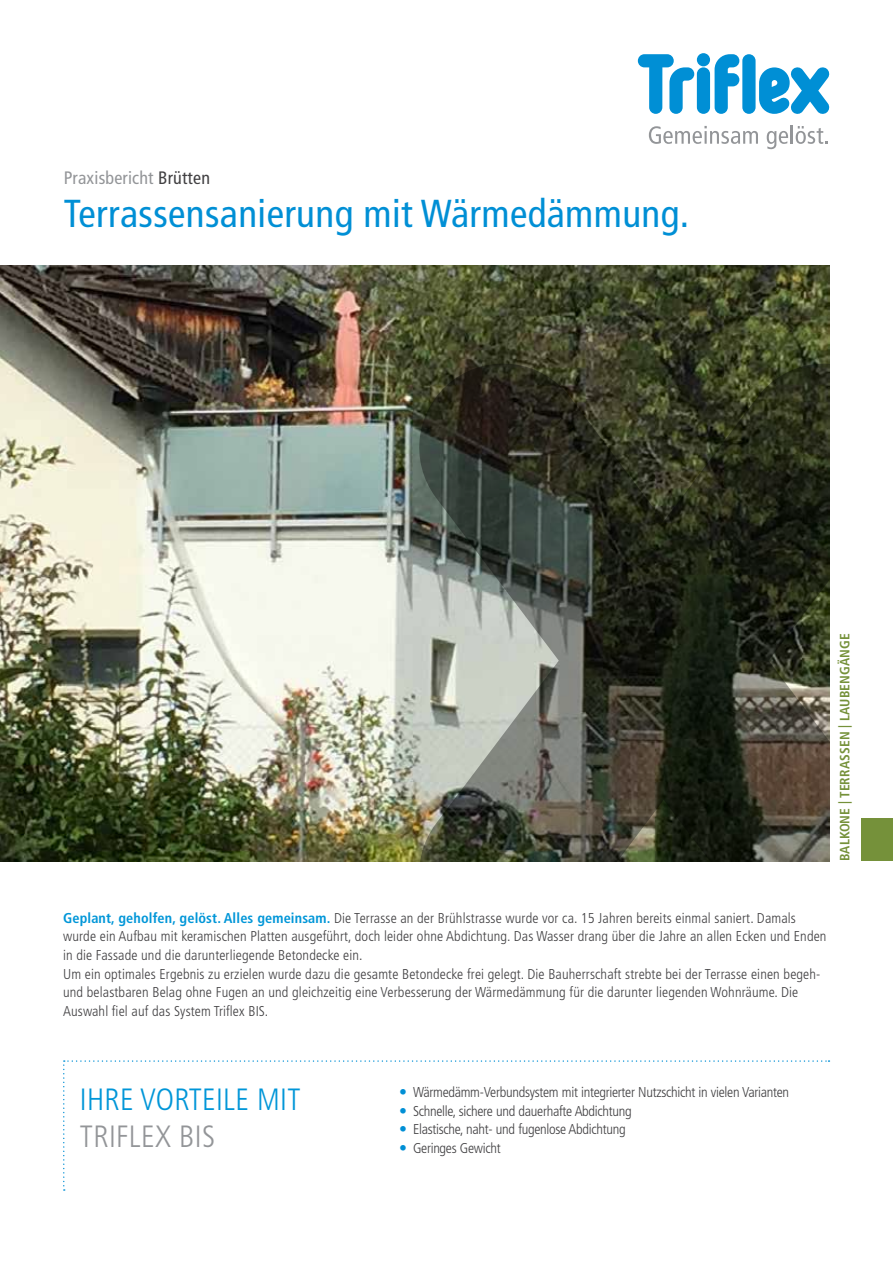
<style>
.page{position:relative;width:893px;height:1263px;background:#fff}
.page>*{position:absolute;margin:0;border:0;box-sizing:border-box;transform-origin:0 0}
.t1{font:condensed 39px "Frutiger LT Pro";letter-spacing:.01em;color:#008fd5}
.t2{font:300 condensed 30.75px "Frutiger LT Pro";letter-spacing:.01em;color:#0096d8}
.t3{font:300 condensed 30.75px "Frutiger LT Pro";letter-spacing:.01em;color:#939598}
.t4{font:condensed 18px "Frutiger LT Pro";letter-spacing:.01em;color:#939598}
.t5{font:300 condensed 14.25px/18.6px "Frutiger LT Pro";letter-spacing:.01em;color:#414042}
.t6{font:300 condensed 14.25px/18.6px "Frutiger LT Pro";letter-spacing:-.02em;color:#414042}
.t7{font:700 condensed 13.5px "Frutiger LT Pro";letter-spacing:.01em;color:#75913a}
.s1{color:#414042}
.s2{font-weight:700;color:#0096d8}
</style>
<div class="page">
<img style="left:0;top:266px;width:829px;height:595px">
<svg style="left:419px;top:364px;width:410px;height:497px;background:#474a3d"></svg>
<div style="left:861px;top:819px;width:32px;height:42px;background:#75913a"></div>
<svg style="left:649px;top:126px;width:109px;height:18px"></svg>
<svg style="left:767px;top:125px;width:61px;height:24px"></svg>
<svg style="left:638px;top:54px;width:56px;height:60px"></svg>
<div style="left:697px;top:67px;width:13px;height:47px;background:#008fd5;border-radius:7px"></div>
<div style="left:697px;top:53px;width:13px;height:13px;background:#008fd5;border-radius:50%"></div>
<svg style="left:715px;top:54px;width:24px;height:60px"></svg>
<svg style="left:759px;top:67px;width:70px;height:47px"></svg>
<div style="left:742px;top:54px;width:14px;height:60px;background:#008fd5;border-radius:7px"></div>
<svg style="left:63px;top:1060px;width:766px;height:131px"></svg>
<p class="t4" style="left:64px;top:167px;width:148px">Praxisbericht <span class="s1">Brütten</span></p>
<h1 class="t1" style="left:64px;top:190px;width:627px">Terrassensanierung mit Wärmedämmung.</h1>
<p class="t7" style="left:837px;top:861px;width:229px;rotate:-90deg">BALKONE | TERRASSEN | LAUBENGÄNGE</p>
<p class="t5" style="left:63px;top:909px;width:765px"><span class="s2">Geplant, geholfen, gelöst. Alles gemeinsam.</span> Die Terrasse an der Brühlstrasse wurde vor ca. 15 Jahren bereits einmal saniert. Damals wurde ein Aufbau mit keramischen Platten ausgeführt, doch leider ohne Abdichtung. Das Wasser drang über die Jahre an allen Ecken und Enden in die Fassade und die darunterliegende Betondecke ein.<br>Um ein optimales Ergebnis zu erzielen wurde dazu die gesamte Betondecke frei gelegt. Die Bauherrschaft strebte bei der Terrasse einen begeh&shy;und belastbaren Belag ohne Fugen an und gleichzeitig eine Verbesserung der Wärmedämmung für die darunter liegenden Wohnräume. Die Auswahl fiel auf das System Triflex BIS.</p>
<h2 class="t2" style="left:80px;top:1081px;width:222px">IHRE VORTEILE MIT</h2>
<h2 class="t3" style="left:80px;top:1118px;width:137px">TRIFLEX BIS</h2>
<p class="t6" style="left:413px;top:1083px;width:378px">Wärmedämm-Verbundsystem mit integrierter Nutzschicht in vielen Varianten Schnelle, sichere und dauerhafte Abdichtung<br>Elastische, naht- und fugenlose Abdichtung<br>Geringes Gewicht</p>
</div>
